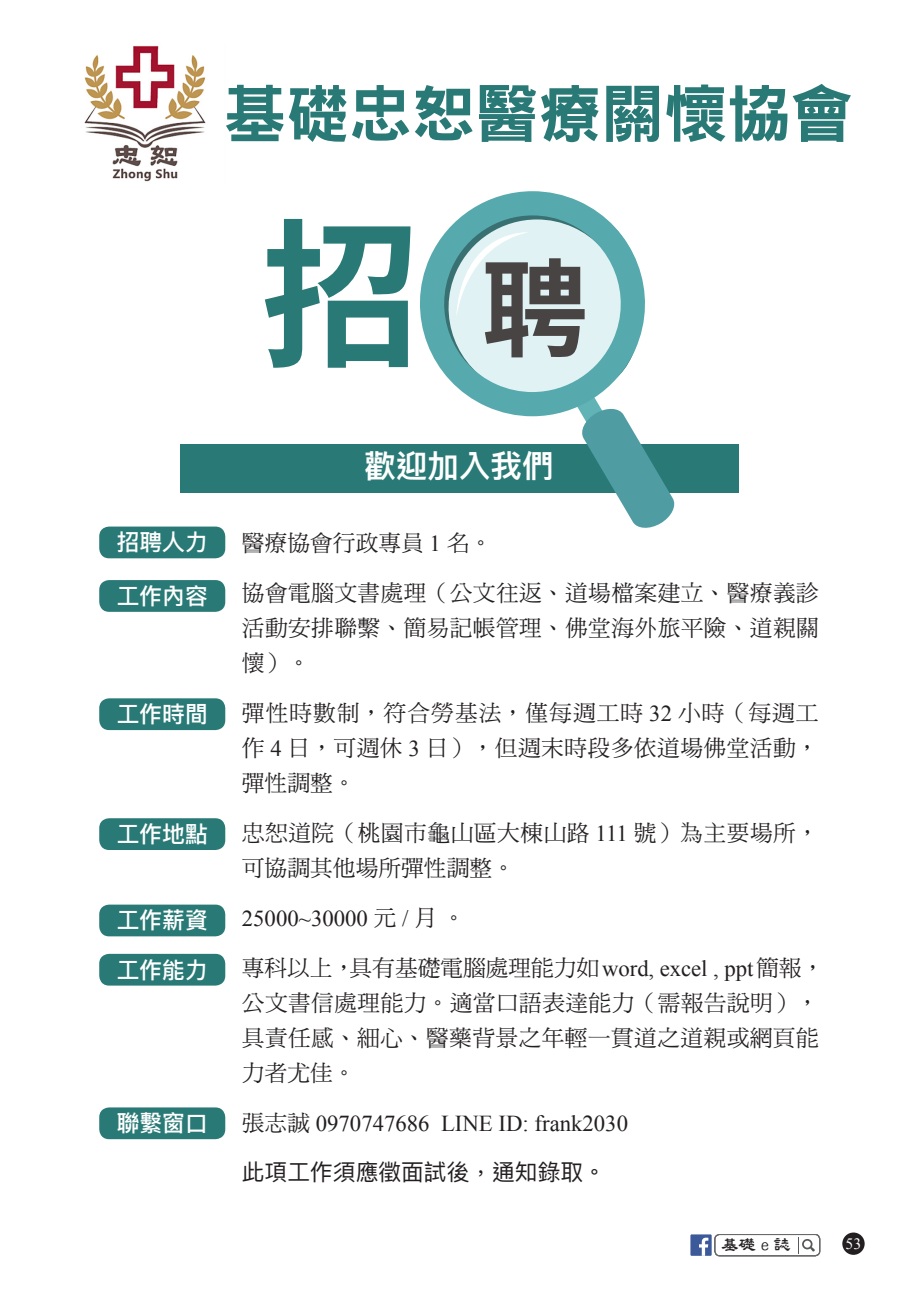
<style>
.page{position:relative;width:918px;height:1290px;background:#fff}
.page>*{position:absolute;margin:0;border:0;box-sizing:border-box;transform-origin:0 0}
._03_內文樣式{font:63px "DF Hei Std W9";color:#297a76}
._03_內文樣式-2{font:600 31.5px "Ping Fang TC";color:#fff}
._03_內文樣式-3{font:22.75px/35px "DF Ming Std W5";letter-spacing:.015em;color:#231f20;text-align:justify}
._03_內文樣式-4{font:22.75px "Times New Roman";color:#231f20}
._03_內文樣式-5{font:500 22.75px "Ping Fang TC";color:#fff}
._03_內文樣式-6{font:22.75px "Ping Fang TC";color:#231f20}
.t1{font:700 17.5px "AR Li Shu B5";color:#231f20}
.頁碼{font:15.75px "Times New Roman";color:#fff}
.s1{font-family:"Times New Roman"}
.s2{font-family:"DF Ming Std W5"}
</style>
<div class="page">
<div style="left:842px;top:1232px;width:22px;height:23px;background:#231f20;border-radius:50%"></div>
<svg style="left:798px;top:1237px;width:17px;height:16px"></svg>
<div style="left:690px;top:1234px;width:21px;height:22px;background:#3c5a99"></div>
<svg style="left:699px;top:1237px;width:9px;height:19px"></svg>
<div style="left:715px;top:1234px;width:105px;height:22px;border:1px solid #57585a;border-radius:5px"></div>
<div style="left:715px;top:1234px;width:104px;height:21px;border:1px solid #57585a;border-radius:5px"></div>
<img style="left:84px;top:45px;width:122px;height:137px">
<div style="left:99px;top:526px;width:126px;height:32px;background:#297a76;border-radius:10px"></div>
<div style="left:99px;top:580px;width:126px;height:32px;background:#297a76;border-radius:10px"></div>
<div style="left:99px;top:698px;width:126px;height:32px;background:#297a76;border-radius:10px"></div>
<div style="left:99px;top:818px;width:126px;height:32px;background:#297a76;border-radius:10px"></div>
<div style="left:99px;top:904px;width:126px;height:32px;background:#297a76;border-radius:10px"></div>
<div style="left:99px;top:954px;width:126px;height:31px;background:#297a76;border-radius:10px"></div>
<div style="left:99px;top:1107px;width:126px;height:32px;background:#297a76;border-radius:10px"></div>
<div style="left:180px;top:444px;width:558px;height:48px;background:#297a76"></div>
<svg style="left:265px;top:219px;width:139px;height:149px"></svg>
<svg style="left:404px;top:191px;width:241px;height:225px"></svg>
<svg style="left:572px;top:387px;width:105px;height:141px"></svg>
<svg style="left:456px;top:228px;width:128px;height:129px;background:#a3afb1"></svg>
<p class="_03_內文樣式" style="left:223px;top:79px;width:631px">基礎忠恕醫療關懷協會</p>
<p class="_03_內文樣式-5" style="left:117px;top:528px;width:92px">招聘人力</p>
<p class="_03_內文樣式-5" style="left:117px;top:582px;width:92px">工作內容</p>
<p class="_03_內文樣式-5" style="left:117px;top:700px;width:92px">工作時間</p>
<p class="_03_內文樣式-5" style="left:117px;top:820px;width:92px">工作地點</p>
<p class="_03_內文樣式-5" style="left:117px;top:906px;width:92px">工作薪資</p>
<p class="_03_內文樣式-5" style="left:117px;top:955px;width:92px">工作能力</p>
<p class="_03_內文樣式-5" style="left:117px;top:1109px;width:92px">聯繫窗口</p>
<p class="_03_內文樣式-2" style="left:364px;top:447px;width:191px">歡迎加入我們</p>
<p class="_03_內文樣式-3" style="left:242px;top:525px;width:252px">醫療協會行政專員 <span class="s1">1</span> 名。</p>
<p class="_03_內文樣式-3" style="left:242px;top:575px;width:578px">協會電腦文書處理（公文往返、道場檔案建立、醫療義診活動安排聯繫、簡易記帳管理、佛堂海外旅平險、道親關懷）。</p>
<p class="_03_內文樣式-3" style="left:242px;top:695px;width:578px">彈性時數制，符合勞基法，僅每週工時 <span class="s1">32</span> 小時（每週工作 <span class="s1">4</span> 日，可週休 <span class="s1">3</span> 日），但週末時段多依道場佛堂活動，彈性調整。</p>
<p class="_03_內文樣式-3" style="left:242px;top:815px;width:578px">忠恕道院（桃園市龜山區大棟山路 <span class="s1">111</span> 號）為主要場所，可協調其他場所彈性調整。</p>
<p class="_03_內文樣式-4" style="left:242px;top:903px;width:225px">25000~30000 <span class="s2">元</span> / <span class="s2">月。</span></p>
<p class="_03_內文樣式-3" style="left:242px;top:949px;width:584px;text-align:left">專科以上，具有基礎電腦處理能力如<span class="s1">word, excel , ppt</span>簡報，公文書信處理能力。適當口語表達能力（需報告說明），具責任感、細心、醫藥背景之年輕一貫道之道親或網頁能力者尤佳。</p>
<p class="_03_內文樣式-4" style="left:242px;top:1107px;width:388px"><span class="s2">張志誠</span> 0970747686 LINE ID: frank2030</p>
<p class="_03_內文樣式-6" style="left:242px;top:1158px;width:366px">此項工作須應徵面試後，通知錄取。</p>
<p class="t1" style="left:721px;top:1236px;width:71px">基礎e誌</p>
<p class="頁碼" style="left:845px;top:1232px;width:17px">53</p>
</div>
